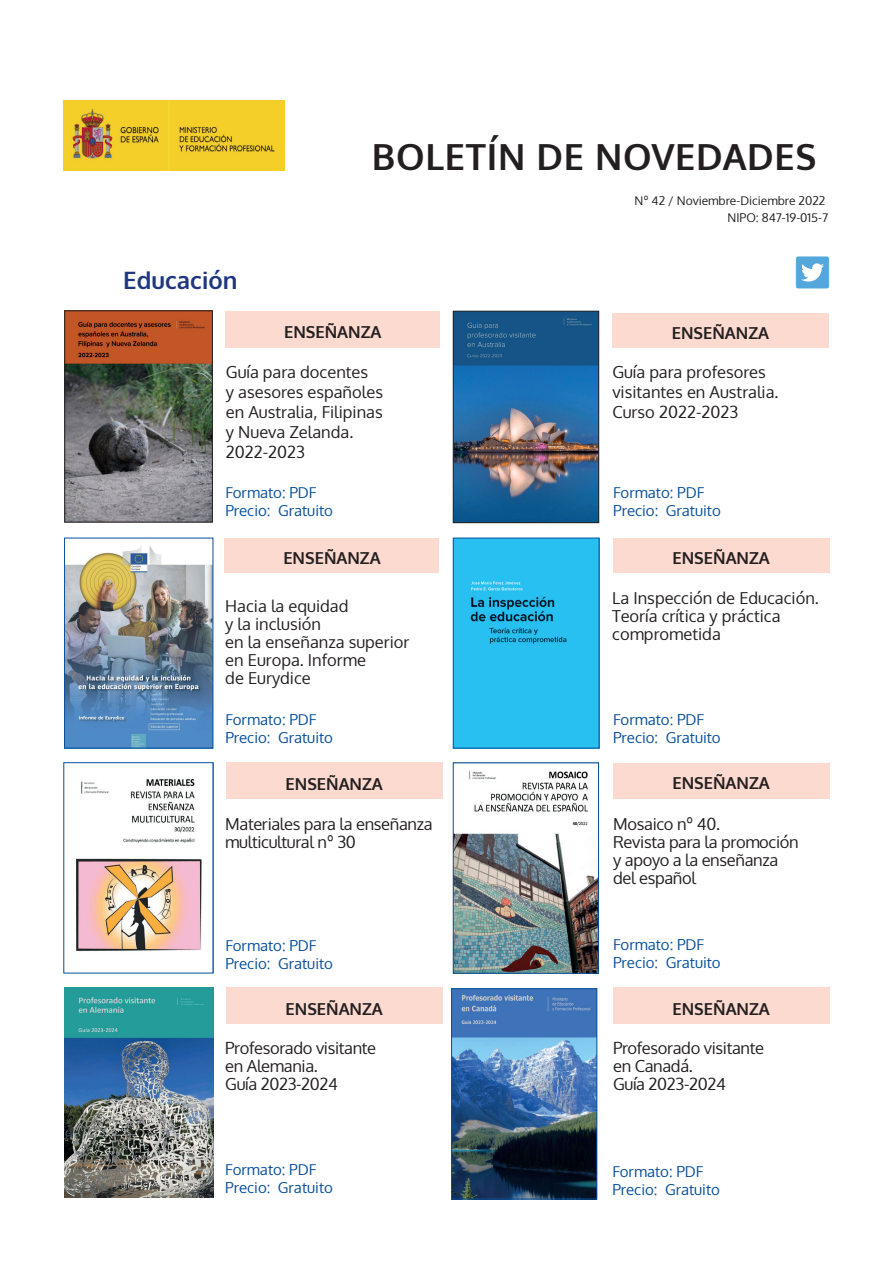
<style>
.page{position:relative;width:893px;height:1263px;background:#fff}
.page>*{position:absolute;margin:0;border:0;box-sizing:border-box;transform-origin:0 0}
.t1{font:700 36px "Oxygen";letter-spacing:.02em;color:#231f20}
.t2{font:700 24px "Oxygen";color:#203781}
.t3{font:16.5px/19.8px "Oxygen";color:#231f20}
.t4{font:16.5px/18px "Oxygen";letter-spacing:-.02em;color:#231f20}
.t5{font:700 16.5px "Oxygen";color:#231f20}
.t6{font:15px/18px "Oxygen";color:#09509b}
.t7{font:12px/17.2px "Oxygen";color:#231f20;text-align:right}
</style>
<div class="page">
<img style="left:795px;top:256px;width:34px;height:33px">
<div style="left:612px;top:314px;width:216px;height:34px;background:#fcdad0"></div>
<img style="left:64px;top:101px;width:221px;height:69px">
<img style="left:67px;top:313px;width:144px;height:207px">
<div style="left:65px;top:311px;width:148px;height:211px;border:1px solid #231f20"></div>
<div style="left:225px;top:311px;width:215px;height:37px;background:#fcdad0"></div>
<img style="left:455px;top:313px;width:142px;height:208px">
<div style="left:453px;top:311px;width:146px;height:212px;border:1px solid #231f20"></div>
<img style="left:66px;top:546px;width:145px;height:200px">
<div style="left:64px;top:538px;width:149px;height:210px;border:1px solid #09509b"></div>
<div style="left:225px;top:538px;width:214px;height:35px;background:#fcdad0"></div>
<div style="left:455px;top:540px;width:142px;height:206px;background:#28c0f0"></div>
<div style="left:453px;top:538px;width:146px;height:210px;border:1px solid #09509b"></div>
<div style="left:613px;top:538px;width:216px;height:35px;background:#fcdad0"></div>
<div style="left:226px;top:762px;width:216px;height:36px;background:#fcdad0"></div>
<img style="left:76px;top:779px;width:126px;height:173px">
<img style="left:455px;top:771px;width:142px;height:200px">
<div style="left:453px;top:763px;width:146px;height:210px;border:1px solid #09509b"></div>
<div style="left:613px;top:763px;width:216px;height:35px;background:#fcdad0"></div>
<img style="left:65px;top:987px;width:149px;height:211px">
<div style="left:226px;top:987px;width:216px;height:37px;background:#fcdad0"></div>
<div style="left:613px;top:987px;width:216px;height:37px;background:#fcdad0"></div>
<img style="left:453px;top:990px;width:142px;height:207px">
<div style="left:451px;top:988px;width:146px;height:211px;border:1px solid #09509b"></div>
<h1 class="t1" style="left:372px;top:134px;width:446px">BOLETÍN DE NOVEDADES</h1>
<h2 class="t2" style="left:123px;top:266px;width:116px">Educación</h2>
<p class="t5" style="left:284px;top:322px;width:99px">ENSEÑANZA</p>
<p class="t7" style="left:634px;top:192px;width:195px">Nº 42 / Noviembre-Diciembre 2022<br>NIPO: 847-19-015-7</p>
<p class="t5" style="left:672px;top:323px;width:99px">ENSEÑANZA</p>
<p class="t3" style="left:226px;top:363px;width:159px">Guía para docentes<br>y asesores españoles en Australia, Filipinas y Nueva Zelanda.<br>2022-2023</p>
<p class="t3" style="left:612px;top:363px;width:168px">Guía para profesores visitantes en Australia.<br>Curso 2022-2023</p>
<p class="t6" style="left:225px;top:484px;width:109px">Formato: PDF<br>Precio: Gratuito</p>
<p class="t6" style="left:613px;top:484px;width:109px">Formato: PDF<br>Precio: Gratuito</p>
<p class="t5" style="left:283px;top:548px;width:99px">ENSEÑANZA</p>
<p class="t3" style="left:225px;top:597px;width:186px;line-height:18px">Hacia la equidad<br>y la inclusión<br>en la enseñanza superior en Europa. Informe<br>de Eurydice</p>
<p class="t5" style="left:672px;top:548px;width:99px">ENSEÑANZA</p>
<p class="t3" style="left:612px;top:589px;width:208px;line-height:18px">La Inspección de Educación.<br>Teoría crítica y práctica comprometida</p>
<p class="t6" style="left:225px;top:711px;width:109px">Formato: PDF<br>Precio: Gratuito</p>
<p class="t6" style="left:613px;top:711px;width:109px">Formato: PDF<br>Precio: Gratuito</p>
<p class="t5" style="left:286px;top:774px;width:99px">ENSEÑANZA</p>
<p class="t4" style="left:225px;top:815px;width:209px">Materiales para la enseñanza multicultural nº 30</p>
<p class="t5" style="left:672px;top:773px;width:99px">ENSEÑANZA</p>
<p class="t4" style="left:613px;top:815px;width:187px">Mosaico nº 40.<br>Revista para la promoción y apoyo a la enseñanza del español</p>
<p class="t6" style="left:225px;top:936px;width:109px">Formato: PDF<br>Precio: Gratuito</p>
<p class="t6" style="left:613px;top:936px;width:109px">Formato: PDF<br>Precio: Gratuito</p>
<p class="t5" style="left:286px;top:999px;width:99px">ENSEÑANZA</p>
<p class="t5" style="left:672px;top:999px;width:99px">ENSEÑANZA</p>
<p class="t4" style="left:225px;top:1039px;width:152px">Profesorado visitante en Alemania.<br>Guía 2023-2024</p>
<p class="t4" style="left:613px;top:1039px;width:152px">Profesorado visitante en Canadá.<br>Guía 2023-2024</p>
<p class="t6" style="left:225px;top:1161px;width:109px">Formato: PDF<br>Precio: Gratuito</p>
<p class="t6" style="left:612px;top:1162px;width:109px">Formato: PDF<br>Precio: Gratuito</p>
</div>
